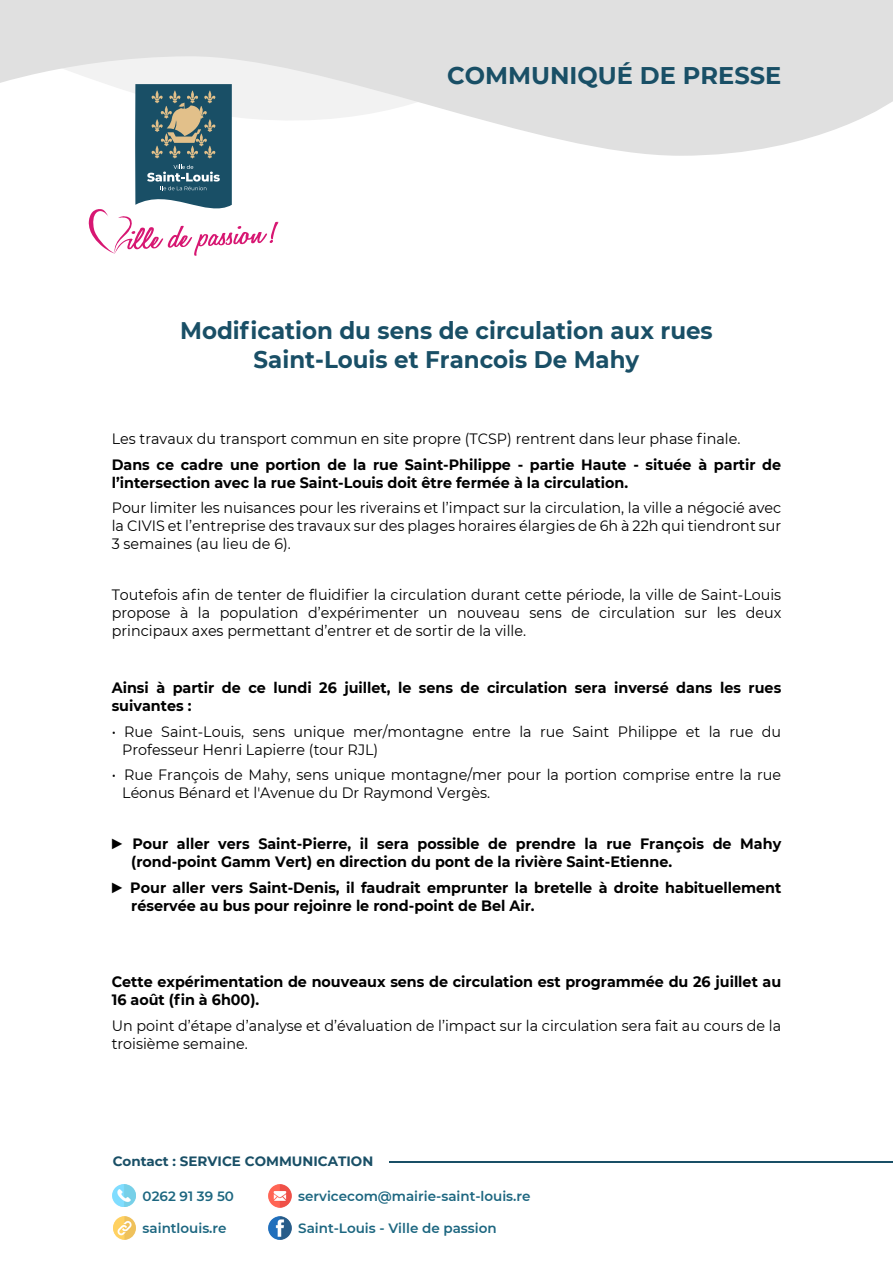
<style>
.page{position:relative;width:893px;height:1263px;background:#fff}
.page>*{position:absolute;margin:0;border:0;box-sizing:border-box;transform-origin:0 0}
.t1{font:700 24.15px "Montserrat";color:#194f66}
.t2{font:700 24px/28.8px "Montserrat";color:#194f66;text-align:center;scale:.96 1}
.t3{font:18px "Arial";color:#000}
.t4{font:15px/18px "Montserrat";color:#000;scale:.96 1}
.t5{font:700 15px/18px "Montserrat";color:#000;scale:.96 1}
.t6{font:600 13.5px "Montserrat";color:#1c6680}
.t7{font:700 13.5px "Montserrat";color:#194f66}
.s1{font-family:"Arial"}
</style>
<div class="page">
<svg style="left:0;top:0;width:830px;height:156px;fill:#e0e0e0"></svg>
<div style="left:502px;top:0;width:391px;height:131px;background:#e0e0e0"></div>
<img style="left:134px;top:1189px;width:1px;height:13px">
<img style="left:290px;top:1222px;width:2px;height:12px">
<img style="left:290px;top:1190px;width:2px;height:12px">
<img style="left:134px;top:1221px;width:2px;height:14px">
<img style="left:112px;top:1184px;width:22px;height:23px">
<img style="left:268px;top:1216px;width:22px;height:23px">
<img style="left:268px;top:1184px;width:22px;height:23px">
<img style="left:113px;top:1216px;width:21px;height:23px">
<hr style="left:388px;top:1161px;width:505px;height:1px;background:#194f66">
<svg style="left:88px;top:84px;width:190px;height:172px"></svg>
<h1 class="t1" style="left:447px;top:58px;width:336px">COMMUNIQUÉ DE PRESSE</h1>
<h2 class="t2" style="left:180px;top:315px;width:556px">Modification du sens de circulation aux rues<br>Saint-Louis et Francois De Mahy</h2>
<p class="t4" style="left:112px;top:429px;width:656px">Les travaux du transport commun en site propre (TCSP) rentrent dans leur phase finale.</p>
<p class="t5" style="left:112px;top:455px;width:699px">Dans ce cadre une portion de la rue Saint-Philippe - partie Haute - située à partir de l’intersection avec la rue Saint-Louis doit être fermée à la circulation.</p>
<p class="t4" style="left:112px;top:498px;width:699px;text-align:justify">Pour limiter les nuisances pour les riverains et l’impact sur la circulation, la ville a négocié avec la CIVIS et l’entreprise des travaux sur des plages horaires élargies de 6h à 22h qui tiendront sur 3 semaines (au lieu de 6).</p>
<p class="t4" style="left:112px;top:585px;width:699px;text-align:justify">Toutefois afin de tenter de fluidifier la circulation durant cette période, la ville de Saint-Louis propose à la population d’expérimenter un nouveau sens de circulation sur les deux principaux axes permettant d’entrer et de sortir de la ville.</p>
<p class="t5" style="left:112px;top:678px;width:699px">Ainsi à partir de ce lundi 26 juillet, le sens de circulation sera inversé dans les rues suivantes :</p>
<p class="t4" style="left:122px;top:722px;width:688px;text-indent:-11px">• Rue Saint-Louis, sens unique mer/montagne entre la rue Saint Philippe et la rue du<br>Professeur Henri Lapierre (tour RJL)</p>
<p class="t4" style="left:122px;top:765px;width:688px;text-indent:-11px">• Rue François de Mahy, sens unique montagne/mer pour la portion comprise entre la rue<br>Léonus Bénard et l'Avenue du Dr Raymond Vergès.</p>
<p class="t5" style="left:131px;top:834px;width:678px;text-indent:-21px"><span class="s1">►</span> Pour aller vers Saint-Pierre, il sera possible de prendre la rue François de Mahy (rond-point Gamm Vert) en direction du pont de la rivière Saint-Etienne.</p>
<p class="t5" style="left:131px;top:878px;width:678px;text-indent:-21px"><span class="s1">►</span> Pour aller vers Saint-Denis, il faudrait emprunter la bretelle à droite habituellement réservée au bus pour rejoinre le rond-point de Bel Air.</p>
<p class="t3" style="left:446px;top:966px;width:72px">Le Maire</p>
<p class="t5" style="left:112px;top:972px;width:699px">Cette expérimentation de nouveaux sens de circulation est programmée du 26 juillet au<br>16 août (fin à 6h00).</p>
<p class="t4" style="left:112px;top:1016px;width:699px">Un point d’étape d’analyse et d’évaluation de l’impact sur la circulation sera fait au cours de la troisième semaine.</p>
<p class="t7" style="left:111px;top:1152px;width:262px">Contact : SERVICE COMMUNICATION</p>
<p class="t6" style="left:141px;top:1187px;width:93px">0262 91 39 50</p>
<p class="t6" style="left:297px;top:1187px;width:234px">servicecom@mairie-saint-louis.re</p>
<p class="t6" style="left:141px;top:1219px;width:86px">saintlouis.re</p>
<p class="t6" style="left:297px;top:1219px;width:200px">Saint-Louis - Ville de passion</p>
</div>
